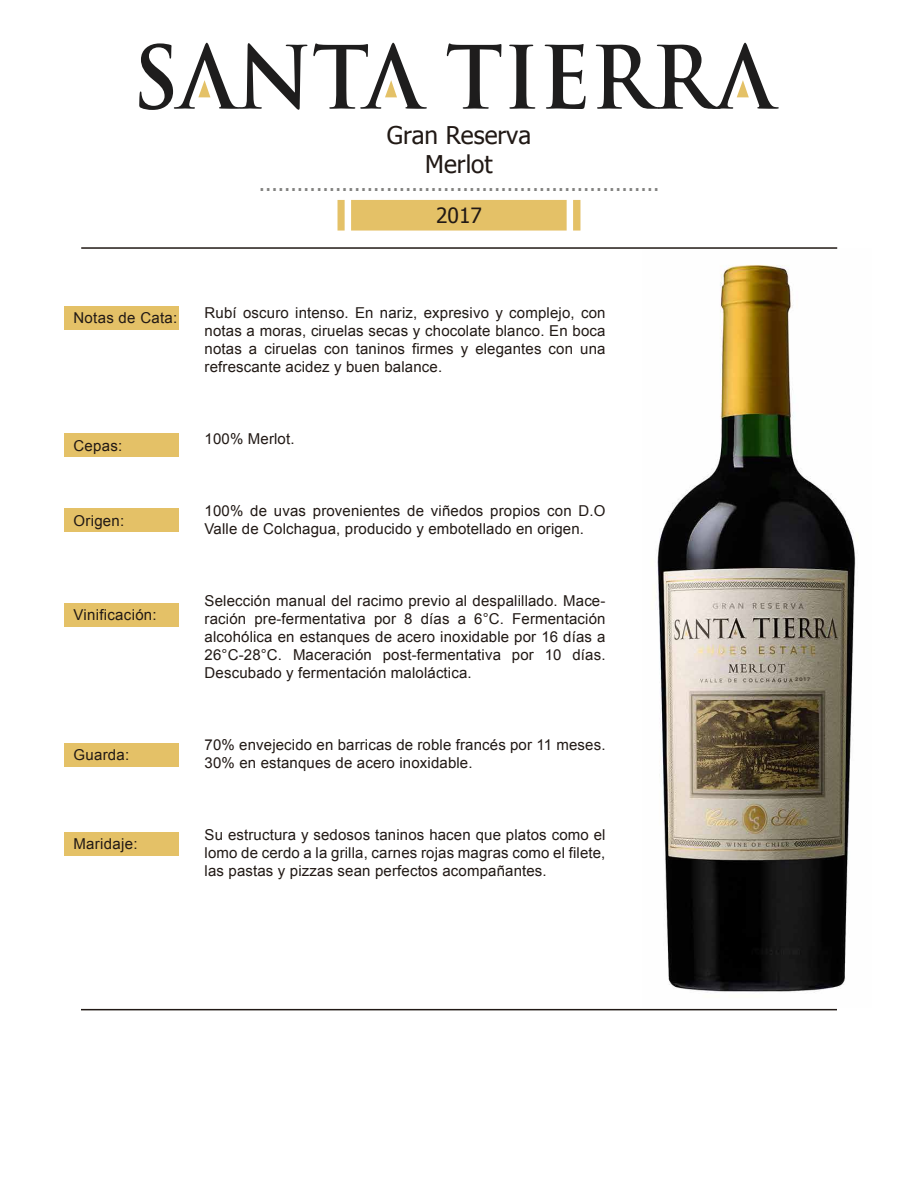
<style>
.page{position:relative;width:918px;height:1188px;background:#fff}
.page>*{position:absolute;margin:0;border:0;box-sizing:border-box;transform-origin:0 0}
.t1{font:24.45px/29.2px "Tahoma";color:#211915;text-align:center}
.t2{font:21px "Tahoma";color:#828280}
.t3{font:21px "Tahoma";color:#211915}
.t4{font:15px/18px "Arial";letter-spacing:.01em;color:#211915;text-align:justify}
.t5{font:700 5.1px "Gotham";color:#463d30}
</style>
<div class="page">
<img style="left:657px;top:248px;width:199px;height:745px">
<svg style="left:338px;top:200px;width:242px;height:31px;background:#e5c571"></svg>
<hr style="left:81px;top:247px;width:756px;height:2px;background:#211915">
<svg style="left:447px;top:43px;width:54px;height:66px"></svg>
<svg style="left:509px;top:45px;width:26px;height:64px"></svg>
<svg style="left:545px;top:44px;width:41px;height:65px"></svg>
<svg style="left:139px;top:43px;width:168px;height:67px"></svg>
<svg style="left:596px;top:43px;width:183px;height:66px"></svg>
<svg style="left:313px;top:43px;width:114px;height:66px"></svg>
<hr style="left:81px;top:1009px;width:756px;height:1px;background:#211915">
<div style="left:64px;top:306px;width:115px;height:24px;background:#e4c167"></div>
<div style="left:64px;top:508px;width:115px;height:24px;background:#e4c167"></div>
<div style="left:64px;top:603px;width:115px;height:24px;background:#e4c167"></div>
<div style="left:64px;top:743px;width:115px;height:24px;background:#e4c167"></div>
<div style="left:64px;top:832px;width:115px;height:24px;background:#e4c167"></div>
<div style="left:64px;top:433px;width:115px;height:24px;background:#e4c167"></div>
<h1 class="t1" style="left:387px;top:119px;width:146px">Gran Reserva<br>Merlot</h1>
<h2 class="t3" style="left:436px;top:201px;width:47px">2017</h2>
<h2 class="t2" style="left:259px;top:169px;width:402px">...............................................................</h2>
<p class="t4" style="left:73px;top:309px;width:105px">Notas de Cata:</p>
<p class="t4" style="left:73px;top:437px;width:51px">Cepas:</p>
<p class="t4" style="left:73px;top:512px;width:52px">Origen:</p>
<p class="t4" style="left:73px;top:606px;width:85px">Vinificación:</p>
<p class="t4" style="left:73px;top:746px;width:57px">Guarda:</p>
<p class="t4" style="left:73px;top:835px;width:66px">Maridaje:</p>
<p class="t4" style="left:205px;top:304px;width:402px">Rubí oscuro intenso. En nariz, expresivo y complejo, con notas a moras, ciruelas secas y chocolate blanco. En boca notas a ciruelas con taninos firmes y elegantes con una refrescante acidez y buen balance.</p>
<p class="t4" style="left:205px;top:430px;width:92px">100% Merlot.</p>
<p class="t4" style="left:205px;top:502px;width:402px">100% de uvas provenientes de viñedos propios con D.O<br>Valle de Colchagua, producido y embotellado en origen.</p>
<p class="t4" style="left:205px;top:592px;width:402px">Selección manual del racimo previo al despalillado. Mace&shy;ración pre-fermentativa por 8 días a 6°C. Fermentación alcohólica en estanques de acero inoxidable por 16 días a 26°C-28°C. Maceración post-fermentativa por 10 días.<br>Descubado y fermentación maloláctica.</p>
<p class="t4" style="left:205px;top:736px;width:402px">70% envejecido en barricas de roble francés por 11 meses.<br>30% en estanques de acero inoxidable.</p>
<p class="t4" style="left:205px;top:826px;width:402px">Su estructura y sedosos taninos hacen que platos como el lomo de cerdo a la grilla, carnes rojas magras como el filete, las pastas y pizzas sean perfectos acompañantes.</p>
<p class="t5" style="left:795px;top:676px;width:17px">2017</p>
</div>
